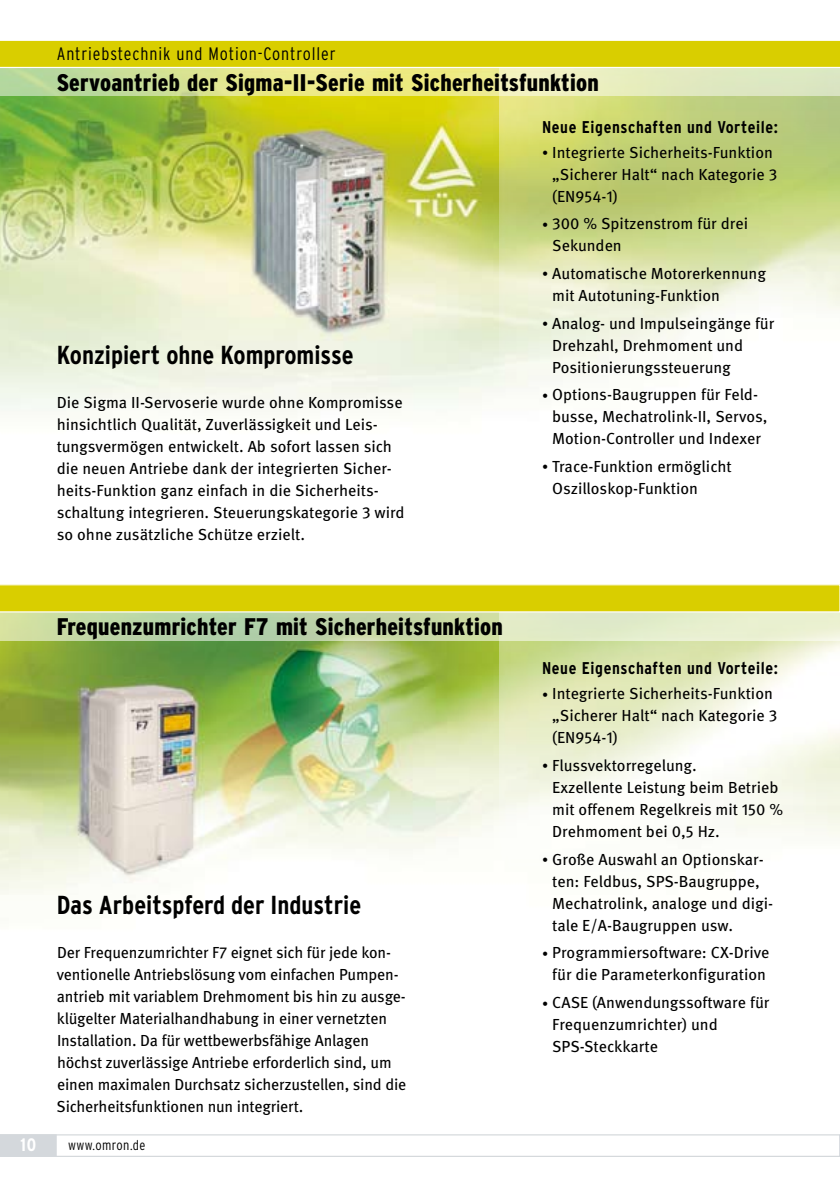
<style>
.page{position:relative;width:840px;height:1191px;background:#fff}
.page>*{position:absolute;margin:0;border:0;box-sizing:border-box;transform-origin:0 0}
.t1{font:700 condensed 26px "Interstate";color:#000}
.t2{font:900 condensed 24px "Interstate";letter-spacing:.01em;color:#000}
.t3{font:300 condensed 18px "Interstate";letter-spacing:.05em;color:#000}
.t4{font:700 condensed 18px "Interstate";color:#fff}
.t5{font:700 condensed 17px "Interstate";letter-spacing:.035em;color:#000}
.t6{font:16px/22px "Meta Pro";letter-spacing:-.005em;color:#000}
.t7{font:300 condensed 14px "Interstate";letter-spacing:.03em;color:#000}
.s1{font-size:12px}
</style>
<div class="page">
<img style="left:0;top:641px;width:499px;height:254px">
<img style="left:0;top:96px;width:499px;height:319px">
<img style="left:499px;top:96px;width:340px;height:297px">
<svg style="left:0;top:612px;width:839px;height:29px;background:#cfdfb6"></svg>
<svg style="left:0;top:40px;width:839px;height:27px;background:#dacf09"></svg>
<svg style="left:0;top:584px;width:839px;height:28px;background:#dbd111"></svg>
<svg style="left:0;top:68px;width:839px;height:28px;background:#dee6a3"></svg>
<svg style="left:0;top:1134px;width:840px;height:23px"></svg>
<p class="t3" style="left:57px;top:44px;width:280px">Antriebstechnik und Motion-Controller</p>
<h2 class="t2" style="left:57px;top:69px;width:543px">Servoantrieb der Sigma-II-Serie mit Sicherheitsfunktion</h2>
<p class="t5" style="left:541px;top:117px;width:237px">Neue Eigenschaften und Vorteile:</p>
<p class="t6" style="left:552px;top:141px;width:226px;text-indent:-10px"><span class="s1">•</span> Integrierte Sicherheits-Funktion „Sicherer Halt“ nach Kategorie 3 (EN954-1)</p>
<p class="t6" style="left:552px;top:213px;width:197px;text-indent:-10px"><span class="s1">•</span> 300 % Spitzenstrom für drei<br>Sekunden</p>
<p class="t6" style="left:552px;top:263px;width:215px;text-indent:-10px"><span class="s1">•</span> Automatische Motorerkennung mit Autotuning-Funktion</p>
<p class="t6" style="left:552px;top:312px;width:223px;text-indent:-10px"><span class="s1">•</span> Analog- und Impulseingänge für<br>Drehzahl, Drehmoment und<br>Positionierungssteuerung</p>
<p class="t6" style="left:552px;top:384px;width:217px;text-indent:-10px"><span class="s1">•</span> Options-Baugruppen für Feld&shy;busse, Mechatrolink-II, Servos,<br>Motion-Controller und Indexer</p>
<p class="t6" style="left:552px;top:456px;width:181px;text-indent:-10px"><span class="s1">•</span> Trace-Funktion ermöglicht<br>Oszilloskop-Funktion</p>
<h1 class="t1" style="left:57px;top:340px;width:298px">Konzipiert ohne Kompromisse</h1>
<p class="t6" style="left:57px;top:392px;width:349px">Die Sigma II-Servoserie wurde ohne Kompromisse hinsichtlich Qualität, Zuverlässigkeit und Leis&shy;tungsvermögen entwickelt. Ab sofort lassen sich die neuen Antriebe dank der integrierten Sicher&shy;heits-Funktion ganz einfach in die Sicherheits&shy;schaltung integrieren. Steuerungskategorie 3 wird so ohne zusätzliche Schütze erzielt.</p>
<h2 class="t2" style="left:57px;top:613px;width:447px">Frequenzumrichter F7 mit Sicherheitsfunktion</h2>
<h1 class="t1" style="left:57px;top:890px;width:306px">Das Arbeitspferd der Industrie</h1>
<p class="t6" style="left:56px;top:942px;width:351px">Der Frequenzumrichter F7 eignet sich für jede kon&shy;ventionelle Antriebslösung vom einfachen Pumpen&shy;antrieb mit variablem Drehmoment bis hin zu ausge&shy;klügelter Materialhandhabung in einer vernetzten Installation. Da für wettbewerbsfähige Anlagen höchst zuverlässige Antriebe erforderlich sind, um einen maximalen Durchsatz sicherzustellen, sind die Sicherheitsfunktionen nun integriert.</p>
<p class="t4" style="left:20px;top:1135px;width:17px">10</p>
<p class="t7" style="left:68px;top:1137px;width:79px">www.omron.de</p>
<p class="t5" style="left:541px;top:659px;width:237px">Neue Eigenschaften und Vorteile:</p>
<p class="t6" style="left:552px;top:683px;width:226px;text-indent:-10px"><span class="s1">•</span> Integrierte Sicherheits-Funktion „Sicherer Halt“ nach Kategorie 3 (EN954-1)</p>
<p class="t6" style="left:552px;top:755px;width:232px;text-indent:-10px"><span class="s1">•</span> Flussvektorregelung.<br>Exzellente Leistung beim Betrieb mit offenem Regelkreis mit 150 %<br>Drehmoment bei 0,5 Hz.</p>
<p class="t6" style="left:552px;top:848px;width:222px;text-indent:-10px"><span class="s1">•</span> Große Auswahl an Optionskar&shy;ten: Feldbus, SPS-Baugruppe,<br>Mechatrolink, analoge und digi&shy;tale E/A-Baugruppen usw.</p>
<p class="t6" style="left:541px;top:942px;width:229px;text-align:center"><span class="s1">•</span> Programmiersoftware: CX-Drive für die Parameterkonfiguration</p>
<p class="t6" style="left:552px;top:992px;width:219px;text-indent:-10px"><span class="s1">•</span> CASE (Anwendungssoftware für<br>Frequenzumrichter) und<br>SPS-Steckkarte</p>
</div>
